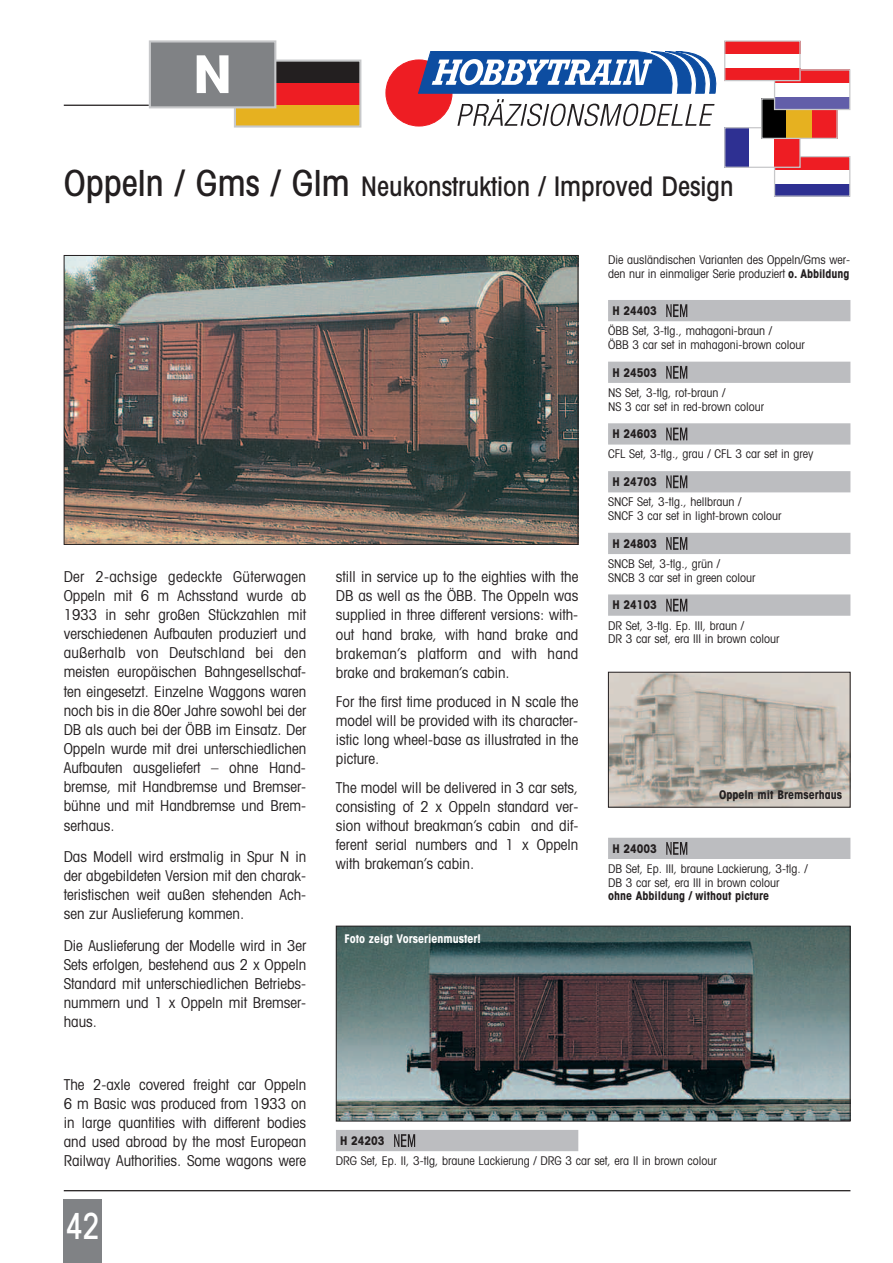
<style>
.page{position:relative;width:893px;height:1263px;background:#fff}
.page>*{position:absolute;margin:0;border:0;box-sizing:border-box;transform-origin:0 0}
.t1{font:700 51px "Avant Garde";color:#fff}
.t2{font:500 condensed 36px "Avant Garde";color:#fff;scale:.85 1}
.t3{font:500 condensed 27px "Avant Garde";color:#231f20}
.t4{font:condensed 15px/19.2px "Avant Garde";color:#231f20;text-align:justify}
.t5{font:condensed 12px/13.8px "Avant Garde";color:#231f20}
.t6{font:700 condensed 12px "Avant Garde";color:#231f20}
.t7{font:700 condensed 12px "Avant Garde";color:#fff}
.s1{font-size:36px}
.s2{font-weight:700}
</style>
<div class="page">
<hr style="left:64px;top:1190px;width:786px;height:1px;background:#231f20">
<div style="left:64px;top:1199px;width:38px;height:64px;background:#808285"></div>
<img style="left:338px;top:928px;width:510px;height:191px">
<div style="left:336px;top:926px;width:514px;height:195px;border:1px solid #231f20"></div>
<img style="left:66px;top:257px;width:510px;height:286px">
<div style="left:64px;top:255px;width:514px;height:290px;border:1px solid #231f20"></div>
<img style="left:610px;top:674px;width:238px;height:131px">
<div style="left:608px;top:672px;width:242px;height:135px;border:1px solid #231f20"></div>
<hr style="left:64px;top:105px;width:85px;height:1px;background:#231f20">
<div style="left:235px;top:105px;width:125px;height:21px;background:#e6b120"></div>
<div style="left:235px;top:83px;width:125px;height:22px;background:#ee1d23"></div>
<div style="left:235px;top:61px;width:125px;height:22px;background:#231f20"></div>
<div style="left:234px;top:60px;width:127px;height:68px;border:2px solid #c7c8ca"></div>
<div style="left:150px;top:41px;width:125px;height:66px;background:#808285"></div>
<div style="left:149px;top:40px;width:127px;height:68px;border:2px solid #c7c8ca"></div>
<div style="left:386px;top:60px;width:66px;height:66px;background:#ee1d23;border-radius:50%"></div>
<div style="left:386px;top:60px;width:66px;height:66px;border:1px solid #ee1d23;border-radius:50%"></div>
<svg style="left:418px;top:51px;width:299px;height:42px"></svg>
<svg style="left:457px;top:99px;width:257px;height:27px"></svg>
<div style="left:774px;top:183px;width:76px;height:13px;background:#2e3092"></div>
<div style="left:774px;top:157px;width:76px;height:13px;background:#ee1d23"></div>
<div style="left:774px;top:156px;width:76px;height:41px;border:1px solid #c7c8ca"></div>
<div style="left:725px;top:128px;width:24px;height:39px;background:#2e3092"></div>
<div style="left:749px;top:128px;width:26px;height:39px;background:#fff"></div>
<div style="left:775px;top:128px;width:25px;height:39px;background:#ee1d23"></div>
<div style="left:724px;top:127px;width:77px;height:41px;border:1px solid #c7c8ca"></div>
<div style="left:762px;top:99px;width:24px;height:39px;background:#000"></div>
<div style="left:786px;top:99px;width:26px;height:39px;background:#e6b120"></div>
<div style="left:812px;top:99px;width:25px;height:39px;background:#ee1d23"></div>
<div style="left:761px;top:98px;width:77px;height:41px;border:1px solid #c7c8ca"></div>
<div style="left:774px;top:97px;width:76px;height:12px;background:#625ea9"></div>
<div style="left:774px;top:70px;width:76px;height:13px;background:#ee1d23"></div>
<div style="left:774px;top:69px;width:76px;height:41px;border:1px solid #c7c8ca"></div>
<div style="left:725px;top:68px;width:75px;height:13px;background:#ee1d23"></div>
<div style="left:725px;top:41px;width:75px;height:13px;background:#ee1d23"></div>
<div style="left:724px;top:40px;width:77px;height:41px;border:1px solid #c7c8ca"></div>
<div style="left:608px;top:838px;width:242px;height:21px;background:#bcbdc0"></div>
<svg style="left:666px;top:842px;width:21px;height:13px"></svg>
<div style="left:336px;top:1130px;width:242px;height:21px;background:#bcbdc0"></div>
<svg style="left:394px;top:1134px;width:21px;height:13px"></svg>
<div style="left:608px;top:300px;width:242px;height:21px;background:#bcbdc0"></div>
<div style="left:608px;top:362px;width:242px;height:21px;background:#bcbdc0"></div>
<div style="left:608px;top:423px;width:242px;height:22px;background:#bcbdc0"></div>
<div style="left:608px;top:471px;width:242px;height:21px;background:#bcbdc0"></div>
<div style="left:608px;top:533px;width:242px;height:21px;background:#bcbdc0"></div>
<div style="left:608px;top:594px;width:242px;height:22px;background:#bcbdc0"></div>
<svg style="left:666px;top:599px;width:21px;height:12px"></svg>
<svg style="left:666px;top:537px;width:21px;height:13px"></svg>
<svg style="left:666px;top:475px;width:21px;height:13px"></svg>
<svg style="left:666px;top:428px;width:21px;height:12px"></svg>
<svg style="left:666px;top:366px;width:21px;height:13px"></svg>
<svg style="left:666px;top:304px;width:21px;height:13px"></svg>
<h1 class="t1" style="left:193px;top:55px;width:40px">N</h1>
<h3 class="t3" style="left:64px;top:177px;width:671px"><span class="s1">Oppeln / Gms / Glm</span> Neukonstruktion / Improved Design</h3>
<p class="t4" style="left:64px;top:568px;width:244px">Der 2-achsige gedeckte Güterwagen Oppeln mit 6 m Achsstand wurde ab 1933 in sehr großen Stückzahlen mit verschiedenen Aufbauten produziert und außerhalb von Deutschland bei den meisten europäischen Bahngesellschaf&shy;ten eingesetzt. Einzelne Waggons waren noch bis in die 80er Jahre sowohl bei der DB als auch bei der ÖBB im Einsatz. Der Oppeln wurde mit drei unterschiedlichen Aufbauten ausgeliefert – ohne Hand&shy;bremse, mit Handbremse und Bremser&shy;bühne und mit Handbremse und Brem&shy;serhaus.</p>
<p class="t4" style="left:64px;top:848px;width:244px">Das Modell wird erstmalig in Spur N in der abgebildeten Version mit den charak&shy;teristischen weit außen stehenden Ach&shy;sen zur Auslieferung kommen.</p>
<p class="t4" style="left:64px;top:937px;width:244px">Die Auslieferung der Modelle wird in 3er Sets erfolgen, bestehend aus 2 x Oppeln Standard mit unterschiedlichen Betriebs&shy;nummern und 1 x Oppeln mit Bremser&shy;haus.</p>
<p class="t4" style="left:64px;top:1076px;width:244px">The 2-axle covered freight car Oppeln 6 m Basic was produced from 1933 on in large quantities with different bodies and used abroad by the most European Railway Authorities. Some wagons were</p>
<h2 class="t2" style="left:66px;top:1213px;width:41px">42</h2>
<p class="t4" style="left:336px;top:569px;width:244px">still in service up to the eighties with the DB as well as the ÖBB. The Oppeln was supplied in three different versions: with&shy;out hand brake, with hand brake and brakeman’s platform and with hand brake and brakeman’s cabin.</p>
<p class="t4" style="left:336px;top:693px;width:244px">For the first time produced in N scale the model will be provided with its character&shy;istic long wheel-base as illustrated in the picture.</p>
<p class="t4" style="left:336px;top:779px;width:244px">The model will be delivered in 3 car sets, consisting of 2 x Oppeln standard ver&shy;sion without breakman’s cabin and dif&shy;ferent serial numbers and 1 x Oppeln with brakeman’s cabin.</p>
<p class="t7" style="left:344px;top:934px;width:138px">Foto zeigt Vorserienmuster!</p>
<p class="t5" style="left:608px;top:254px;width:244px">Die ausländischen Varianten des Oppeln/Gms wer&shy;den nur in einmaliger Serie produziert <span class="s2">o. Abbildung</span></p>
<p class="t6" style="left:612px;top:306px;width:46px">H 24403</p>
<p class="t5" style="left:608px;top:325px;width:198px">ÖBB Set, 3-tlg., mahagoni-braun /<br>ÖBB 3 car set in mahagoni-brown colour</p>
<p class="t6" style="left:612px;top:368px;width:46px">H 24503</p>
<p class="t5" style="left:608px;top:387px;width:158px">NS Set, 3-tlg, rot-braun /<br>NS 3 car set in red-brown colour</p>
<p class="t6" style="left:612px;top:429px;width:46px">H 24603</p>
<p class="t5" style="left:608px;top:448px;width:207px">CFL Set, 3-tlg., grau / CFL 3 car set in grey</p>
<p class="t6" style="left:612px;top:477px;width:46px">H 24703</p>
<p class="t5" style="left:608px;top:496px;width:175px">SNCF Set, 3-tlg., hellbraun /<br>SNCF 3 car set in light-brown colour</p>
<p class="t6" style="left:612px;top:539px;width:46px">H 24803</p>
<p class="t5" style="left:608px;top:558px;width:149px">SNCB Set, 3-tlg., grün /<br>SNCB 3 car set in green colour</p>
<p class="t6" style="left:612px;top:601px;width:46px">H 24103</p>
<p class="t5" style="left:608px;top:619px;width:173px">DR Set, 3-tlg. Ep. III, braun /<br>DR 3 car set, era III in brown colour</p>
<p class="t6" style="left:719px;top:790px;width:124px">Oppeln mit Bremserhaus</p>
<p class="t6" style="left:612px;top:844px;width:46px">H 24003</p>
<p class="t5" style="left:608px;top:863px;width:201px">DB Set, Ep. III, braune Lackierung, 3-tlg. /<br>DB 3 car set, era III in brown colour</p>
<p class="t6" style="left:608px;top:892px;width:163px">ohne Abbildung / without picture</p>
<p class="t6" style="left:340px;top:1136px;width:46px">H 24203</p>
<p class="t5" style="left:336px;top:1155px;width:382px">DRG Set, Ep. II, 3-tlg, braune Lackierung / DRG 3 car set, era II in brown colour</p>
</div>
